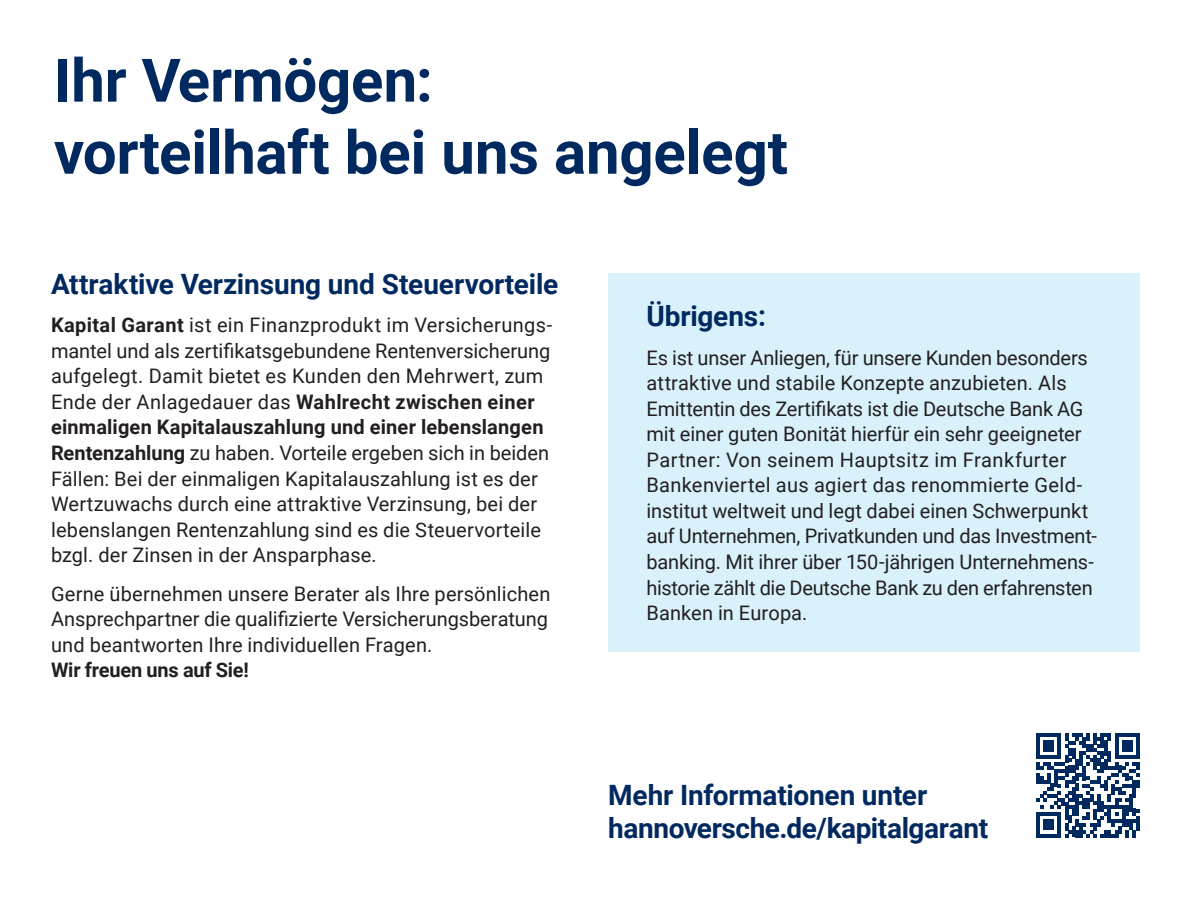
<style>
.page{position:relative;width:1191px;height:908px;background:#fff}
.page>*{position:absolute;margin:0;border:0;box-sizing:border-box;transform-origin:0 0}
.t1{font:700 60px/72px "Roboto";letter-spacing:-.005em;color:#002960}
.t2{font:700 28px/33.6px "Roboto";letter-spacing:-.01em;color:#002960}
.t3{font:20px/25.6px "Roboto";color:#231f20}
.t4{font:700 20px "Roboto";letter-spacing:-.01em;color:#231f20}
.s1{font-weight:700}
</style>
<div class="page">
<div style="left:608px;top:273px;width:532px;height:378px;background:#d8f1fb"></div>
<svg style="left:1036px;top:733px;width:103px;height:104px"></svg>
<hr style="left:1136px;top:815px;width:3px;height:14px;background:#002960">
<h1 class="t1" style="left:54px;top:42px;width:735px">Ihr Vermögen:<br>vorteilhaft bei uns angelegt</h1>
<h2 class="t2" style="left:51px;top:266px;width:509px">Attraktive Verzinsung und Steuervorteile</h2>
<p class="t3" style="left:51px;top:311px;width:502px"><span class="s1">Kapital Garant</span> ist ein Finanzprodukt im Versicherungs&shy;mantel und als zertifikatsgebundene Rentenversicherung aufgelegt. Damit bietet es Kunden den Mehrwert, zum Ende der Anlagedauer das <span class="s1">Wahlrecht zwischen einer einmaligen Kapitalauszahlung und einer lebenslangen Rentenzahlung</span> zu haben. Vorteile ergeben sich in beiden Fällen: Bei der einmaligen Kapitalauszahlung ist es der Wertzuwachs durch eine attraktive Verzinsung, bei der lebenslangen Rentenzahlung sind es die Steuervorteile bzgl. der Zinsen in der Ansparphase.</p>
<p class="t3" style="left:51px;top:579px;width:501px">Gerne übernehmen unsere Berater als Ihre persönlichen<br>Ansprechpartner die qualifizierte Versicherungsberatung und beantworten Ihre individuellen Fragen.</p>
<p class="t4" style="left:51px;top:655px;width:199px">Wir freuen uns auf Sie!</p>
<h2 class="t2" style="left:646px;top:298px;width:121px">Übrigens:</h2>
<p class="t3" style="left:646px;top:344px;width:452px">Es ist unser Anliegen, für unsere Kunden besonders attraktive und stabile Konzepte anzubieten. Als Emittentin des Zertifikats ist die Deutsche Bank AG mit einer guten Bonität hierfür ein sehr geeigneter Partner: Von seinem Hauptsitz im Frankfurter Bankenviertel aus agiert das renommierte Geld&shy;institut weltweit und legt dabei einen Schwerpunkt auf Unternehmen, Privatkunden und das Investment&shy;banking. Mit ihrer über 150-jährigen Unternehmens&shy;historie zählt die Deutsche Bank zu den erfahrensten Banken in Europa.</p>
<h2 class="t2" style="left:608px;top:776px;width:381px">Mehr Informationen unter hannoversche.de/kapitalgarant</h2>
</div>
